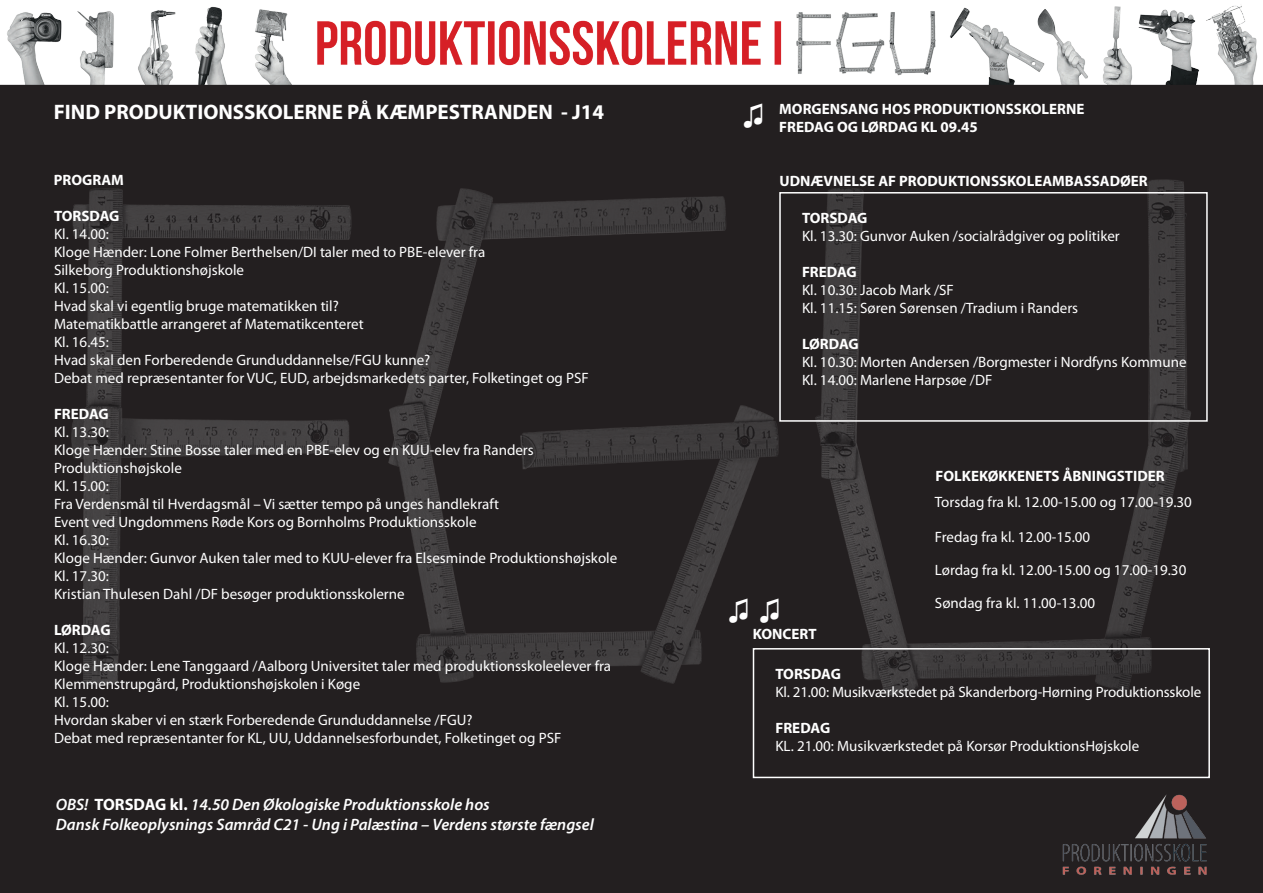
<style>
.page{position:relative;width:1263px;height:893px;background:#fff}
.page>*{position:absolute;margin:0;border:0;box-sizing:border-box;transform-origin:0 0}
.t1{font:30px "Century";color:#fff}
.t2{font:700 21px "Myriad Pro";color:#fff}
.t3{font:italic 600 16.5px/19.8px "Myriad Pro";color:#fff}
.t4{font:15px/18px "Myriad Pro";color:#fff}
.t5{font:700 15px/18px "Myriad Pro";color:#fff}
.s1{font-weight:700;font-style:normal}
</style>
<div class="page">
<img style="left:3px;top:5px;width:1256px;height:80px">
<div style="left:0;top:85px;width:1263px;height:808px;background:#231f20"></div>
<img style="left:0;top:113px;width:1234px;height:637px">
<div style="left:779px;top:192px;width:429px;height:230px;border:2px solid #fff"></div>
<div style="left:753px;top:648px;width:457px;height:130px;border:2px solid #fff"></div>
<img style="left:1056px;top:789px;width:160px;height:89px">
<h2 class="t2" style="left:54px;top:98px;width:552px">FIND PRODUKTIONSSKOLERNE PÅ KÆMPESTRANDEN - J14</h2>
<h1 class="t1" style="left:743px;top:90px;width:24px">♫</h1>
<p class="t5" style="left:779px;top:99px;width:307px">MORGENSANG HOS PRODUKTIONSSKOLERNE<br>FREDAG OG LØRDAG KL 09.45</p>
<p class="t5" style="left:54px;top:171px;width:72px">PROGRAM</p>
<p class="t5" style="left:779px;top:171px;width:370px">UDNÆVNELSE AF PRODUKTIONSSKOLEAMBASSADØER</p>
<p class="t5" style="left:54px;top:206px;width:67px">TORSDAG</p>
<p class="t4" style="left:54px;top:225px;width:536px">Kl. 14.00:<br>Kloge Hænder: Lone Folmer Berthelsen/DI taler med to PBE-elever fra<br>Silkeborg Produktionshøjskole<br>Kl. 15.00:<br>Hvad skal vi egentlig bruge matematikken til?<br>Matematikbattle arrangeret af Matematikcenteret<br>Kl. 16.45:<br>Hvad skal den Forberedende Grunduddannelse/FGU kunne?<br>Debat med repræsentanter for VUC, EUD, arbejdsmarkedets parter, Folketinget og PSF</p>
<p class="t5" style="left:54px;top:404px;width:56px">FREDAG</p>
<p class="t4" style="left:54px;top:423px;width:565px">Kl. 13.30:<br>Kloge Hænder: Stine Bosse taler med en PBE-elev og en KUU-elev fra Randers Produktionshøjskole<br>Kl. 15.00:<br>Fra Verdensmål til Hverdagsmål – Vi sætter tempo på unges handlekraft<br>Event ved Ungdommens Røde Kors og Bornholms Produktionsskole<br>Kl. 16.30:<br>Kloge Hænder: Gunvor Auken taler med to KUU-elever fra Elsesminde Produktionshøjskole Kl. 17.30:<br>Kristian Thulesen Dahl /DF besøger produktionsskolerne</p>
<p class="t5" style="left:54px;top:620px;width:58px">LØRDAG</p>
<p class="t4" style="left:54px;top:639px;width:559px">Kl. 12.30:<br>Kloge Hænder: Lene Tanggaard /Aalborg Universitet taler med produktionsskoleelever fra Klemmenstrupgård, Produktionshøjskolen i Køge<br>Kl. 15.00:<br>Hvordan skaber vi en stærk Forberedende Grunduddannelse /FGU?<br>Debat med repræsentanter for KL, UU, Uddannelsesforbundet, Folketinget og PSF</p>
<p class="t3" style="left:56px;top:794px;width:540px">OBS! <span class="s1">TORSDAG kl.</span> 14.50 Den Økologiske Produktionsskole hos<br>Dansk Folkeoplysnings Samråd C21 - Ung i Palæstina – Verdens største fængsel</p>
<p class="t5" style="left:802px;top:208px;width:67px">TORSDAG</p>
<p class="t4" style="left:802px;top:227px;width:319px">Kl. 13.30: Gunvor Auken /socialrådgiver og politiker</p>
<p class="t5" style="left:802px;top:262px;width:56px">FREDAG</p>
<p class="t4" style="left:802px;top:281px;width:278px">Kl. 10.30: Jacob Mark /SF<br>Kl. 11.15: Søren Sørensen /Tradium i Randers</p>
<p class="t5" style="left:802px;top:334px;width:58px">LØRDAG</p>
<p class="t4" style="left:802px;top:353px;width:386px">Kl. 10.30: Morten Andersen /Borgmester i Nordfyns Kommune<br>Kl. 14.00: Marlene Harpsøe /DF</p>
<h1 class="t1" style="left:728px;top:585px;width:55px">♫ ♫</h1>
<p class="t5" style="left:753px;top:625px;width:65px">KONCERT</p>
<p class="t5" style="left:935px;top:467px;width:231px">FOLKEKØKKENETS ÅBNINGSTIDER</p>
<p class="t4" style="left:935px;top:493px;width:259px">Torsdag fra kl. 12.00-15.00 og 17.00-19.30</p>
<p class="t4" style="left:935px;top:527px;width:157px">Fredag fra kl. 12.00-15.00</p>
<p class="t4" style="left:935px;top:560px;width:253px">Lørdag fra kl. 12.00-15.00 og 17.00-19.30</p>
<p class="t4" style="left:935px;top:593px;width:162px">Søndag fra kl. 11.00-13.00</p>
<p class="t5" style="left:775px;top:664px;width:67px">TORSDAG</p>
<p class="t4" style="left:775px;top:682px;width:427px">Kl. 21.00: Musikværkstedet på Skanderborg-Hørning Produktionsskole</p>
<p class="t5" style="left:775px;top:718px;width:56px">FREDAG</p>
<p class="t4" style="left:775px;top:736px;width:365px">KL. 21.00: Musikværkstedet på Korsør ProduktionsHøjskole</p>
</div>
